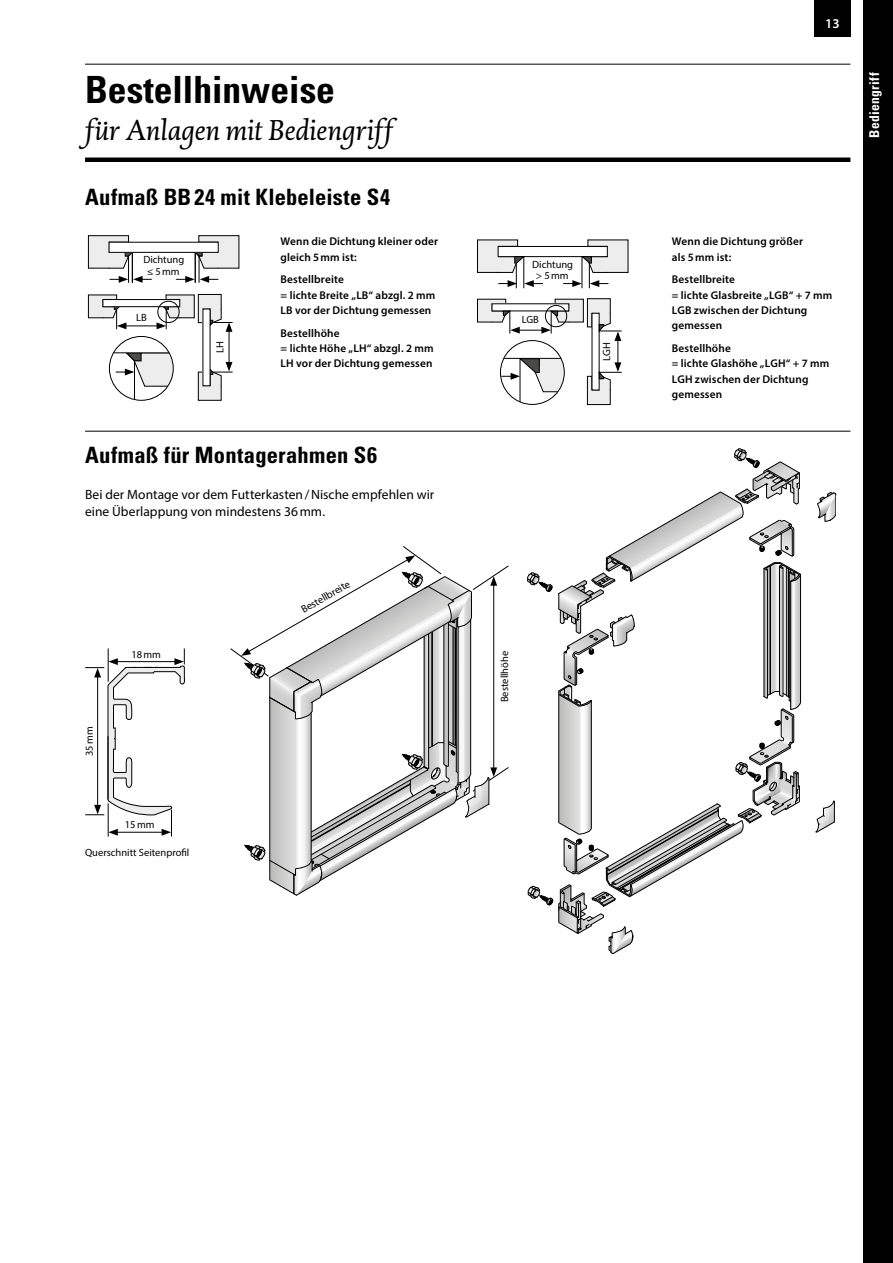
<style>
.page{position:relative;width:893px;height:1263px;background:#fff}
.page>*{position:absolute;margin:0;border:0;box-sizing:border-box;transform-origin:0 0}
.t1{font:700 condensed 37.5px "Univers LT";color:#000}
.t2{font:italic 30px "DTL Dorian T";letter-spacing:.005em;color:#000}
.t3{font:700 condensed 22.5px "Univers LT";letter-spacing:.015em;color:#000}
.t4{font:13.5px/16.5px "Myriad Pro";letter-spacing:.005em;color:#000}
.t5{font:700 condensed 13.5px "Univers LT";letter-spacing:.025em;color:#fff}
.t6{font:600 13.5px "Myriad Pro";color:#fff}
.t7{font:600 11.25px/15.3px "Myriad Pro";letter-spacing:.01em;color:#000}
.t8{font:10.5px "Myriad Pro";color:#000}
</style>
<div class="page">
<div style="left:814px;top:0;width:36px;height:36px;background:#000"></div>
<hr style="left:85px;top:64px;width:765px;height:1px;background:#000">
<hr style="left:85px;top:158px;width:765px;height:4px;background:#000">
<div style="left:109px;top:242px;width:109px;height:11px;border:1px solid #000"></div>
<svg style="left:88px;top:235px;width:64px;height:48px"></svg>
<svg style="left:88px;top:294px;width:144px;height:107px"></svg>
<svg style="left:176px;top:235px;width:64px;height:48px"></svg>
<div style="left:498px;top:246px;width:109px;height:11px;border:1px solid #000"></div>
<svg style="left:477px;top:240px;width:66px;height:48px"></svg>
<svg style="left:477px;top:298px;width:144px;height:107px"></svg>
<svg style="left:563px;top:240px;width:66px;height:48px"></svg>
<hr style="left:85px;top:431px;width:765px;height:1px;background:#000">
<svg style="left:817px;top:492px;width:19px;height:30px"></svg>
<svg style="left:816px;top:800px;width:19px;height:33px"></svg>
<svg style="left:527px;top:449px;width:274px;height:505px"></svg>
<svg style="left:85px;top:648px;width:100px;height:188px"></svg>
<svg style="left:230px;top:546px;width:279px;height:349px"></svg>
<div style="left:863px;top:0;width:30px;height:1263px;background:#000"></div>
<h1 class="t1" style="left:85px;top:67px;width:252px">Bestellhinweise</h1>
<h2 class="t2" style="left:85px;top:113px;width:309px">für Anlagen mit Bediengriff</h2>
<h3 class="t3" style="left:85px;top:183px;width:307px">Aufmaß BB24 mit Klebeleiste S4</h3>
<p class="t8" style="left:143px;top:253px;width:42px">Dichtung</p>
<p class="t8" style="left:147px;top:264px;width:34px">≤ 5mm</p>
<p class="t8" style="left:136px;top:311px;width:12px">LB</p>
<p class="t8" style="left:213px;top:353px;width:13px;rotate:-90deg">LH</p>
<p class="t7" style="left:281px;top:234px;width:159px">Wenn die Dichtung kleiner oder gleich 5mm ist:</p>
<p class="t7" style="left:281px;top:272px;width:156px">Bestellbreite<br>= lichte Breite „LB“ abzgl. 2 mm<br>LB vor der Dichtung gemessen</p>
<p class="t7" style="left:281px;top:325px;width:154px">Bestellhöhe<br>= lichte Höhe „LH“ abzgl. 2 mm<br>LH vor der Dichtung gemessen</p>
<h3 class="t3" style="left:85px;top:442px;width:293px">Aufmaß für Montagerahmen S6</h3>
<p class="t4" style="left:85px;top:486px;width:351px">Bei der Montage vor dem Futterkasten/Nische empfehlen wir eine Überlappung von mindestens 36mm.</p>
<p class="t8" style="left:83px;top:756px;width:31px;rotate:-90deg">35mm</p>
<p class="t8" style="left:131px;top:648px;width:31px">18mm</p>
<p class="t8" style="left:125px;top:818px;width:31px">15mm</p>
<p class="t8" style="left:85px;top:846px;width:106px">Querschnitt Seitenprofil</p>
<p class="t8" style="left:299px;top:605px;width:56px;rotate:-30deg">Bestellbreite</p>
<p class="t8" style="left:532px;top:258px;width:42px">Dichtung</p>
<p class="t8" style="left:536px;top:269px;width:34px">&gt; 5mm</p>
<p class="t8" style="left:522px;top:313px;width:19px">LGB</p>
<p class="t8" style="left:600px;top:361px;width:20px;rotate:-90deg">LGH</p>
<p class="t6" style="left:825px;top:15px;width:16px">13</p>
<p class="t5" style="left:866px;top:138px;width:67px;rotate:-90deg">Bediengriff</p>
<p class="t7" style="left:672px;top:234px;width:133px">Wenn die Dichtung größer als 5mm ist:</p>
<p class="t7" style="left:672px;top:272px;width:162px">Bestellbreite<br>= lichte Glasbreite „LGB“ + 7 mm<br>LGB zwischen der Dichtung gemessen</p>
<p class="t7" style="left:672px;top:340px;width:159px">Bestellhöhe<br>= lichte Glashöhe „LGH“ + 7 mm<br>LGH zwischen der Dichtung gemessen</p>
<p class="t8" style="left:498px;top:702px;width:53px;rotate:-90deg">Bestellhöhe</p>
</div>
